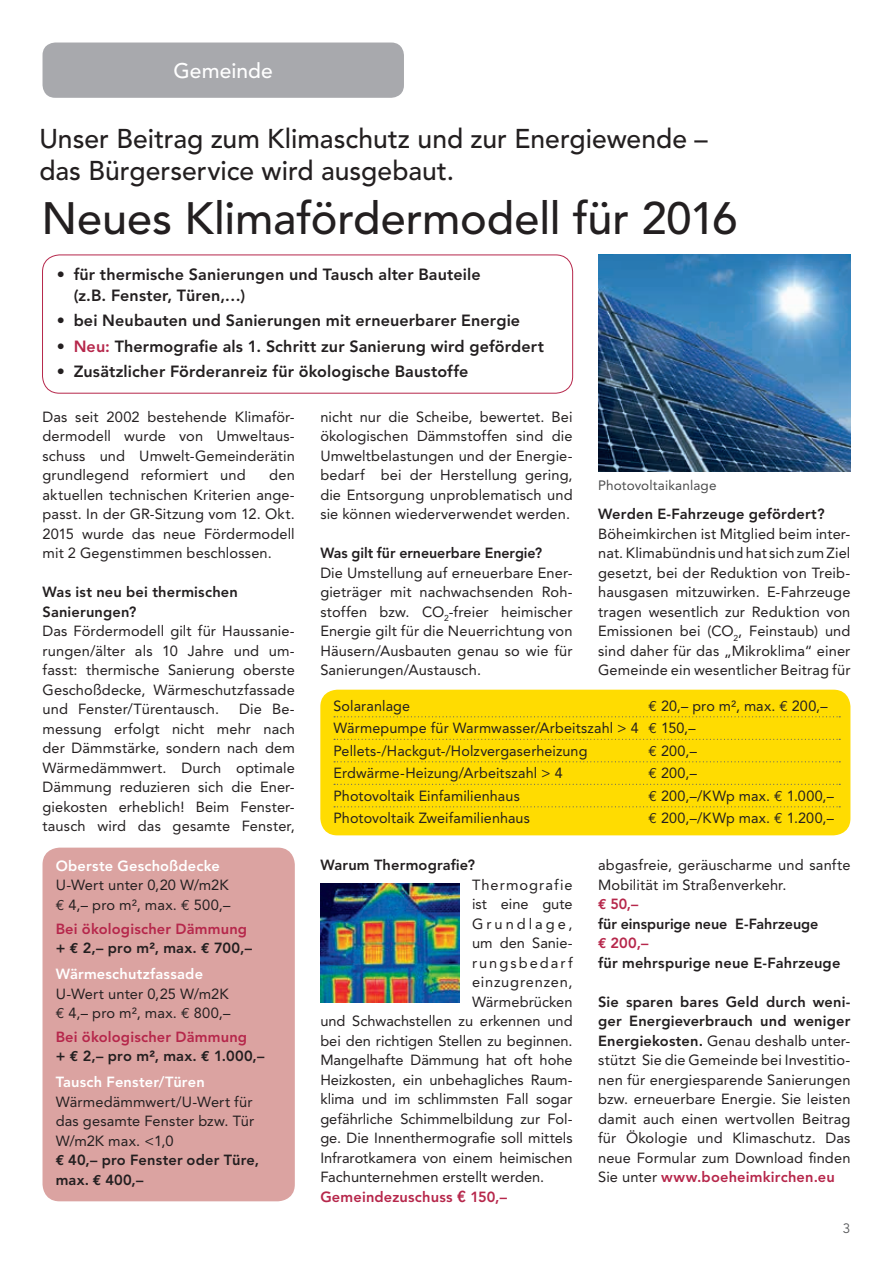
<style>
.page{position:relative;width:893px;height:1263px;background:#fff}
.page>*{position:absolute;margin:0;border:0;box-sizing:border-box;transform-origin:0 0}
.t1{font:500 45px "Avenir";letter-spacing:-.005em;color:#231f20}
.t2{font:500 27px/31.5px "Avenir";color:#231f20}
.t3{font:500 21px "Avenir";letter-spacing:.005em;color:#fff}
.t4{font:800 16.2px/21px "Avenir";letter-spacing:.01em;color:#231f20}
.t5{font:14.7px/19.5px "Avenir";letter-spacing:.005em;color:#231f20;text-align:justify}
.t6{font:800 14.7px/19.5px "Avenir";letter-spacing:.015em;color:#b6274b}
.t7{font:800 14.7px/19.5px "Avenir";letter-spacing:.01em;color:#231f20}
.t8{font:800 14.7px "Avenir";letter-spacing:.015em;color:#fff}
.t9{font:14.7px "Avenir";letter-spacing:.03em;color:#231f20}
.t10{font:14.7px "Avenir";letter-spacing:.055em;color:#231f20}
.t11{font:14.7px "Avenir";letter-spacing:.07em;color:#231f20}
.t12{font:14.7px "Avenir";letter-spacing:.14em;color:#231f20}
.t13{font:14.7px "Avenir";letter-spacing:.205em;color:#231f20}
.t14{font:13.5px "Avenir";letter-spacing:.01em;color:#4b4c4d}
.t15{font:13.5px "Avenir";color:#57585a}
.s1{color:#b6274b}
.s2{font-family:"Euro Mono"}
.s3{color:#231f20}
.s4{font-family:"Euro Mono";font-weight:700;color:#231f20}
.s5{font-family:"Euro Mono";font-weight:700}
.s6{font-weight:800}
.s7{font-family:"Euphemia UCAS";font-weight:700}
.s8{font-family:"Euro Mono";font-weight:700;color:#b6274b}
.s9{font-weight:800;color:#b6274b}
</style>
<div class="page">
<div style="left:43px;top:43px;width:361px;height:55px;background:#a8a9ad;border-radius:13px"></div>
<img style="left:598px;top:255px;width:252px;height:216px">
<div style="left:320px;top:690px;width:530px;height:145px;background:#ffdc01;border-radius:17px"></div>
<svg style="left:334px;top:716px;width:506px;height:1px"></svg>
<svg style="left:334px;top:739px;width:506px;height:1px"></svg>
<svg style="left:334px;top:761px;width:506px;height:1px"></svg>
<svg style="left:334px;top:784px;width:506px;height:1px"></svg>
<svg style="left:334px;top:806px;width:506px;height:1px"></svg>
<div style="left:42px;top:255px;width:531px;height:139px;border:1px solid #b6274b;border-radius:17px"></div>
<div style="left:43px;top:848px;width:252px;height:353px;background:#dba3a1;border-radius:17px"></div>
<img style="left:320px;top:884px;width:139px;height:119px">
<h3 class="t3" style="left:174px;top:59px;width:101px">Gemeinde</h3>
<h2 class="t2" style="left:39px;top:124px;width:670px">Unser Beitrag zum Klimaschutz und zur Energiewende – das Bürgerservice wird ausgebaut.</h2>
<h1 class="t1" style="left:41px;top:192px;width:697px">Neues Klimafördermodell für 2016</h1>
<p class="t4" style="left:74px;top:264px;width:408px;text-indent:-17px">• für thermische Sanierungen und Tausch alter Bauteile (z.B. Fenster, Türen,…)</p>
<p class="t4" style="left:57px;top:310px;width:465px">• bei Neubauten und Sanierungen mit erneuerbarer Energie</p>
<p class="t4" style="left:57px;top:336px;width:489px">• <span class="s1">Neu:</span> Thermografie als 1. Schritt zur Sanierung wird gefördert</p>
<p class="t4" style="left:57px;top:361px;width:413px">• Zusätzlicher Förderanreiz für ökologische Baustoffe</p>
<p class="t5" style="left:43px;top:407px;width:254px">Das seit 2002 bestehende Klimaför&shy;dermodell wurde von Umweltaus&shy;schuss und Umwelt-Gemeinderätin grundlegend reformiert und</p>
<p class="t5" style="left:43px;top:465px;width:254px;text-indent:227px">den aktuellen technischen Kriterien ange&shy;passt. In der GR-Sitzung vom 12. Okt.<br>2015 wurde das neue Fördermodell mit 2 Gegenstimmen beschlossen.</p>
<p class="t7" style="left:43px;top:582px;width:197px">Was ist neu bei thermischen<br>Sanierungen?</p>
<p class="t5" style="left:43px;top:621px;width:254px">Das Fördermodell gilt für Haussanie&shy;rungen/älter als 10 Jahre und um&shy;fasst: thermische Sanierung oberste Geschoßdecke, Wärmeschutzfassade und Fenster/Türentausch.</p>
<p class="t5" style="left:43px;top:699px;width:254px;text-indent:197px">Die Be&shy;messung erfolgt nicht mehr nach der Dämmstärke, sondern nach dem Wärmedämmwert. Durch optimale Dämmung reduzieren sich die Ener&shy;giekosten erheblich! Beim Fenster&shy;tausch wird das gesamte Fenster,</p>
<p class="t8" style="left:56px;top:857px;width:166px">Oberste Geschoßdecke</p>
<p class="t5" style="left:56px;top:876px;width:176px">U-Wert unter 0,20 W/m2K <span class="s2">€</span> 4,– pro m², max. <span class="s2">€</span> 500,–</p>
<p class="t6" style="left:56px;top:919px;width:198px">Bei ökologischer Dämmung <span class="s3">+</span> <span class="s4">€</span> <span class="s3">2,– pro m², max.</span> <span class="s4">€</span> <span class="s3">700,–</span></p>
<p class="t8" style="left:56px;top:965px;width:149px">Wärmeschutzfassade</p>
<p class="t5" style="left:56px;top:984px;width:176px">U-Wert unter 0,25 W/m2K <span class="s2">€</span> 4,– pro m², max. <span class="s2">€</span> 800,–</p>
<p class="t6" style="left:56px;top:1027px;width:210px">Bei ökologischer Dämmung<br><span class="s3">+</span> <span class="s4">€</span> <span class="s3">2,– pro m², max.</span> <span class="s4">€</span> <span class="s3">1.000,–</span></p>
<p class="t8" style="left:56px;top:1073px;width:151px">Tausch Fenster/Türen</p>
<p class="t5" style="left:56px;top:1092px;width:205px;text-align:left">Wärmedämmwert/U-Wert für das gesamte Fenster bzw. Tür<br>W/m2K max. &lt;1,0<br><span class="s5">€</span> <span class="s6">40,– pro Fenster oder Türe, max.</span> <span class="s5">€</span> <span class="s6">400,–</span></p>
<p class="t5" style="left:320px;top:407px;width:254px">nicht nur die Scheibe, bewertet. Bei ökologischen Dämmstoffen sind die Umweltbelastungen und der Energie&shy;bedarf bei der Herstellung gering, die Entsorgung unproblematisch und sie können wiederverwendet werden.</p>
<p class="t7" style="left:320px;top:543px;width:223px">Was gilt für erneuerbare Energie?</p>
<p class="t5" style="left:320px;top:563px;width:254px">Die Umstellung auf erneuerbare Ener&shy;gieträger mit nachwachsenden Roh&shy;stoffen bzw. CO<sub>2</sub>-freier heimischer Energie gilt für die Neuerrichtung von Häusern/Ausbauten genau so wie für Sanierungen/Austausch.</p>
<p class="t14" style="left:598px;top:477px;width:120px">Photovoltaikanlage</p>
<p class="t7" style="left:598px;top:504px;width:228px">Werden E-Fahrzeuge gefördert?</p>
<p class="t5" style="left:598px;top:524px;width:254px">Böheimkirchen ist Mitglied beim inter&shy;nat. Klimabündnis und hat sich zum Ziel gesetzt, bei der Reduktion von Treib&shy;hausgasen mitzuwirken. E-Fahrzeuge tragen wesentlich zur Reduktion von Emissionen bei (CO<sub>2</sub>, Feinstaub) und sind daher für das „Mikroklima“ einer Gemeinde ein wesentlicher Beitrag für</p>
<p class="t5" style="left:333px;top:696px;width:78px">Solaranlage</p>
<p class="t5" style="left:333px;top:695px;width:496px;line-height:22.5px;text-align:left;text-indent:315px"><span class="s2">€</span> 20,– pro m², max. <span class="s2">€</span> 200,–<br>Wärmepumpe für Warmwasser/Arbeitszahl &gt; 4 <span class="s2">€</span> 150,–<br>Pellets-/Hackgut-/Holzvergaserheizung</p>
<p class="t5" style="left:648px;top:741px;width:50px"><span class="s2">€</span> 200,–</p>
<p class="t5" style="left:333px;top:764px;width:231px">Erdwärme-Heizung/Arbeitszahl &gt; 4</p>
<p class="t5" style="left:648px;top:764px;width:50px"><span class="s2">€</span> 200,–</p>
<p class="t5" style="left:333px;top:786px;width:188px">Photovoltaik Einfamilienhaus</p>
<p class="t9" style="left:648px;top:787px;width:187px"><span class="s2">€</span> 200,–/KWp max. <span class="s2">€</span> 1.000,–</p>
<p class="t5" style="left:333px;top:809px;width:198px">Photovoltaik Zweifamilienhaus</p>
<p class="t5" style="left:648px;top:809px;width:187px"><span class="s2">€</span> 200,–/KWp max. <span class="s2">€</span> 1.200,–</p>
<p class="t7" style="left:320px;top:855px;width:156px">Warum Thermografie?</p>
<p class="t11" style="left:472px;top:876px;width:102px">Thermografie</p>
<p class="t5" style="left:472px;top:894px;width:102px">ist eine gute</p>
<p class="t13" style="left:472px;top:915px;width:102px">Grundlage,</p>
<p class="t5" style="left:472px;top:933px;width:102px">um den Sanie-</p>
<p class="t12" style="left:472px;top:954px;width:102px">rungsbedarf</p>
<p class="t10" style="left:472px;top:973px;width:102px">einzugrenzen,</p>
<p class="t5" style="left:472px;top:992px;width:102px">Wärmebrücken</p>
<p class="t5" style="left:320px;top:1011px;width:254px">und Schwachstellen zu erkennen und</p>
<p class="t5" style="left:320px;top:1031px;width:254px">bei den richtigen Stellen zu beginnen.</p>
<p class="t5" style="left:320px;top:1050px;width:254px">Mangelhafte Dämmung hat oft hohe</p>
<p class="t5" style="left:320px;top:1070px;width:254px">Heizkosten, ein unbehagliches Raum-</p>
<p class="t5" style="left:320px;top:1089px;width:254px">klima und im schlimmsten Fall sogar</p>
<p class="t5" style="left:320px;top:1109px;width:254px">gefährliche Schimmelbildung zur Fol-</p>
<p class="t5" style="left:320px;top:1128px;width:254px">ge. Die Innenthermografie soll mittels</p>
<p class="t5" style="left:320px;top:1148px;width:254px">Infrarotkamera von einem heimischen</p>
<p class="t5" style="left:320px;top:1167px;width:225px">Fachunternehmen erstellt werden.</p>
<p class="t6" style="left:320px;top:1187px;width:188px">Gemeindezuschuss <span class="s7">€</span> 150,–</p>
<p class="t5" style="left:598px;top:855px;width:254px;text-align:left">abgasfreie, geräuscharme und sanfte<br>Mobilität im Straßenverkehr.<br><span class="s8">€</span> <span class="s9">50,–<br></span><span class="s6">für einspurige neue E-Fahrzeuge<br></span><span class="s8">€</span> <span class="s9">200,–<br></span><span class="s6">für mehrspurige neue E-Fahrzeuge</span></p>
<p class="t5" style="left:598px;top:992px;width:254px"><span class="s6">Sie sparen bares Geld durch weni&shy;ger Energieverbrauch und weniger Energiekosten.</span> Genau deshalb unter&shy;stützt Sie die Gemeinde bei Investitio&shy;nen für energiesparende Sanierungen bzw. erneuerbare Energie. Sie leisten damit auch einen wertvollen Beitrag für Ökologie und Klimaschutz. Das neue Formular zum Download finden Sie unter <span class="s9">www.boeheimkirchen.eu</span></p>
<p class="t15" style="left:843px;top:1221px;width:9px">3</p>
</div>
